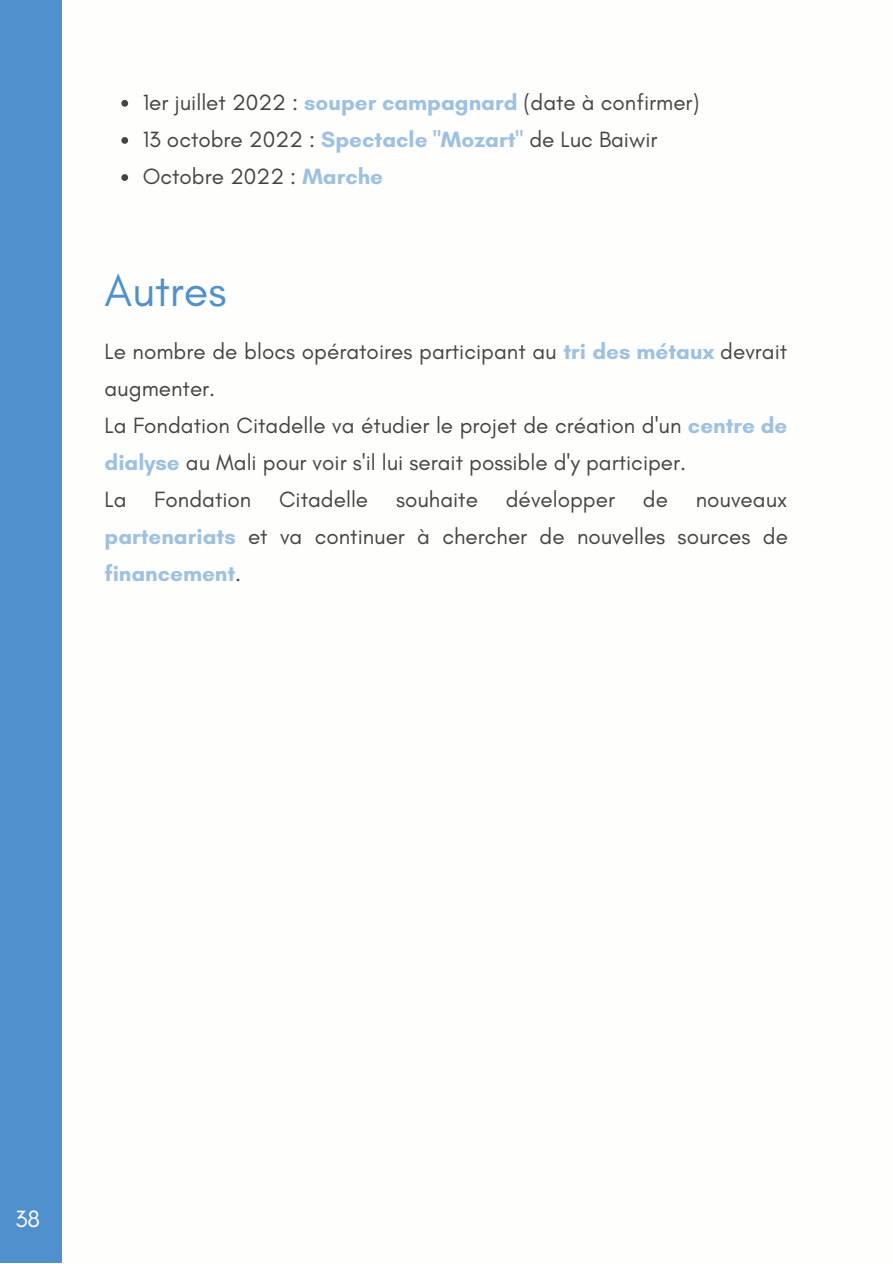
<style>
.page{position:relative;width:893px;height:1264px;background:#fff}
.page>*{position:absolute;margin:0;border:0;box-sizing:border-box;transform-origin:0 0}
.t1{font:45px "Glacial Indifference";color:#4f90cd}
.t2{font:24px "Glacial Indifference";color:#fefefc}
.t3{font:22.5px/37px "Glacial Indifference";color:#444440}
.s1{font-weight:700;color:#9fc1e1}
</style>
<div class="page">
<svg style="left:121px;top:100px;width:7px;height:7px"></svg>
<svg style="left:121px;top:137px;width:7px;height:7px"></svg>
<svg style="left:121px;top:174px;width:7px;height:7px"></svg>
<div style="left:0;top:0;width:62px;height:1262px;background:#4f90cd"></div>
<p class="t3" style="left:143px;top:84px;width:558px">1er juillet 2022 : <span class="s1">souper campagnard</span> (date à confirmer)<br>13 octobre 2022 : <span class="s1">Spectacle "Mozart"</span> de Luc Baiwir<br>Octobre 2022 : <span class="s1">Marche</span></p>
<h1 class="t1" style="left:104px;top:263px;width:123px">Autres</h1>
<p class="t3" style="left:104px;top:332px;width:684px">Le nombre de blocs opératoires participant au <span class="s1">tri des métaux</span> devrait augmenter.<br>La Fondation Citadelle va étudier le projet de création d'un <span class="s1">centre de dialyse</span> au Mali pour voir s'il lui serait possible d'y participer.<br>La Fondation Citadelle souhaite développer de nouveaux <span class="s1">partenariats</span> et va continuer à chercher de nouvelles sources de <span class="s1">financement</span>.</p>
<p class="t2" style="left:15px;top:1204px;width:27px">38</p>
</div>
